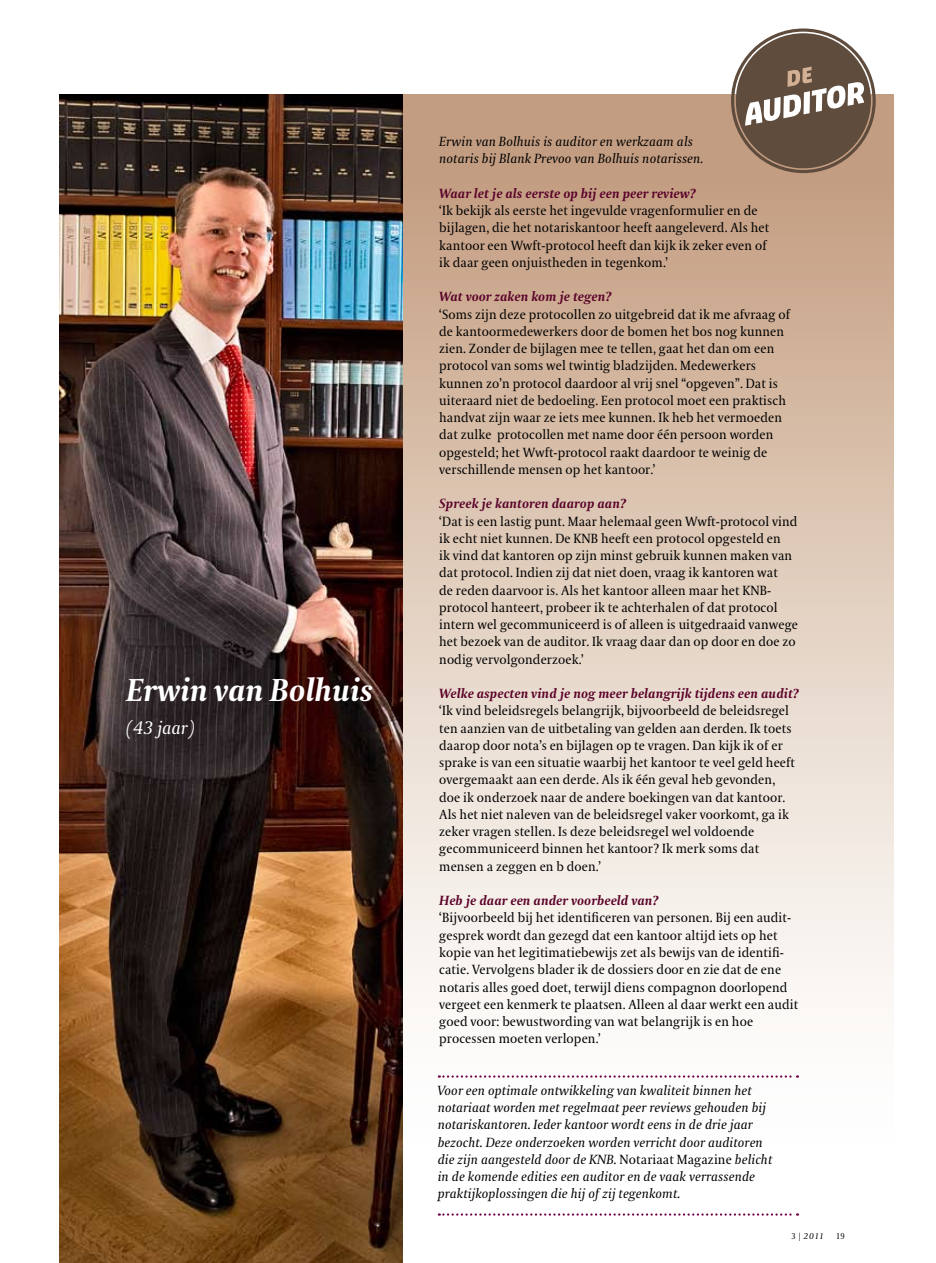
<style>
.page{position:relative;width:936px;height:1263px;background:#fff}
.page>*{position:absolute;margin:0;border:0;box-sizing:border-box;transform-origin:0 0}
.t1{font:italic 700 31.5px "VPRO Coranto";letter-spacing:-.005em;color:#fff}
.t2{font:italic 18px "VPRO Coranto";color:#fff}
.t3{font:13.2px/17.2px "VPRO Coranto";letter-spacing:.01em;color:#000}
.t4{font:italic 13.2px/17.2px "VPRO Coranto";letter-spacing:.01em;color:#000}
.t5{font:italic 700 13.2px "VPRO Coranto";letter-spacing:.01em;color:#5b032a}
.t6{font:italic 8.25px "VPRO Coranto";color:#000}
.t7{font:8.25px "VPRO Coranto Cn";color:#000}
.s1{font-style:normal}
.s2{font-family:"VPRO Coranto Cn";font-style:normal}
</style>
<div class="page">
<div style="left:343px;top:94px;width:550px;height:1169px;background:linear-gradient(to bottom,#c29b7d,#fff)"></div>
<img style="left:60px;top:94px;width:342px;height:1169px">
<div style="left:735px;top:33px;width:135px;height:135px;background:#5f4c3d;border-radius:50%"></div>
<div style="left:731px;top:28px;width:144px;height:145px;border:3px solid #5f4c3d;border-radius:50%"></div>
<div style="left:737px;top:35px;width:132px;height:132px;border:3px solid #5f4c3d;border-radius:50%"></div>
<svg style="left:745px;top:67px;width:119px;height:59px"></svg>
<svg style="left:439px;top:1075px;width:359px;height:3px"></svg>
<svg style="left:439px;top:1213px;width:359px;height:3px"></svg>
<h1 class="t1" style="left:126px;top:670px;width:248px">Erwin van Bolhuis</h1>
<h2 class="t2" style="left:126px;top:717px;width:70px">(43 jaar)</h2>
<p class="t4" style="left:439px;top:133px;width:266px">Erwin van Bolhuis is auditor en werkzaam als notaris bij Blank Prevoo van Bolhuis notarissen.</p>
<p class="t5" style="left:439px;top:185px;width:258px">Waar let je als eerste op bij een peer review?</p>
<p class="t3" style="left:439px;top:202px;width:331px">‘Ik bekijk als eerste het ingevulde vragenformulier en de bijlagen, die het notariskantoor heeft aangeleverd. Als het kantoor een Wwft-protocol heeft dan kijk ik zeker even of ik daar geen onjuistheden in tegenkom.’</p>
<p class="t5" style="left:439px;top:289px;width:174px">Wat voor zaken kom je tegen?</p>
<p class="t3" style="left:439px;top:305px;width:352px">‘Soms zijn deze protocollen zo uitgebreid dat ik me afvraag of de kantoormedewerkers door de bomen het bos nog kunnen zien. Zonder de bijlagen mee te tellen, gaat het dan om een protocol van soms wel twintig bladzijden. Medewerkers kunnen zo’n protocol daardoor al vrij snel “opgeven”. Dat is uiteraard niet de bedoeling. Een protocol moet een praktisch handvat zijn waar ze iets mee kunnen. Ik heb het vermoeden dat zulke protocollen met name door één persoon worden opgesteld; het Wwft-protocol raakt daardoor te weinig de verschillende mensen op het kantoor.’</p>
<p class="t5" style="left:439px;top:496px;width:188px">Spreek je kantoren daarop aan?</p>
<p class="t3" style="left:439px;top:512px;width:360px">‘Dat is een lastig punt. Maar helemaal geen Wwft-protocol vind ik echt niet kunnen. De KNB heeft een protocol opgesteld en<br>ik vind dat kantoren op zijn minst gebruik kunnen maken van dat protocol. Indien zij dat niet doen, vraag ik kantoren wat<br>de reden daarvoor is. Als het kantoor alleen maar het KNB&shy;protocol hanteert, probeer ik te achterhalen of dat protocol intern wel gecommuniceerd is of alleen is uitgedraaid vanwege het bezoek van de auditor. Ik vraag daar dan op door en doe zo nodig vervolgonderzoek.’</p>
<p class="t5" style="left:439px;top:685px;width:361px">Welke aspecten vind je nog meer belangrijk tijdens een audit?</p>
<p class="t3" style="left:439px;top:702px;width:357px">‘Ik vind beleidsregels belangrijk, bijvoorbeeld de beleidsregel ten aanzien van de uitbetaling van gelden aan derden. Ik toets daarop door nota’s en bijlagen op te vragen. Dan kijk ik of er sprake is van een situatie waarbij het kantoor te veel geld heeft overgemaakt aan een derde. Als ik één geval heb gevonden, doe ik onderzoek naar de andere boekingen van dat kantoor.<br>Als het niet naleven van de beleidsregel vaker voorkomt, ga ik zeker vragen stellen. Is deze beleidsregel wel voldoende gecommuniceerd binnen het kantoor? Ik merk soms dat mensen a zeggen en b doen.’</p>
<p class="t5" style="left:439px;top:892px;width:221px">Heb je daar een ander voorbeeld van?</p>
<p class="t3" style="left:439px;top:909px;width:360px">‘Bijvoorbeeld bij het identificeren van personen. Bij een audit&shy;gesprek wordt dan gezegd dat een kantoor altijd iets op het kopie van het legitimatiebewijs zet als bewijs van de identifi&shy;catie. Vervolgens blader ik de dossiers door en zie dat de ene notaris alles goed doet, terwijl diens compagnon doorlopend vergeet een kenmerk te plaatsen. Alleen al daar werkt een audit goed voor: bewustwording van wat belangrijk is en hoe processen moeten verlopen.’</p>
<p class="t4" style="left:437px;top:1082px;width:336px">Voor een optimale ontwikkeling van kwaliteit binnen het notariaat worden met regelmaat peer reviews gehouden bij notariskantoren. Ieder kantoor wordt eens in de drie jaar bezocht. Deze onderzoeken worden verricht door auditoren die zijn aangesteld door de KNB. <span class="s1">Notariaat Magazine</span> belicht in de komende edities een auditor en de vaak verrassende praktijkoplossingen die hij of zij tegenkomt.</p>
<p class="t6" style="left:791px;top:1231px;width:33px"><span class="s2">3 |</span> 2011</p>
<p class="t7" style="left:836px;top:1231px;width:9px">19</p>
</div>
